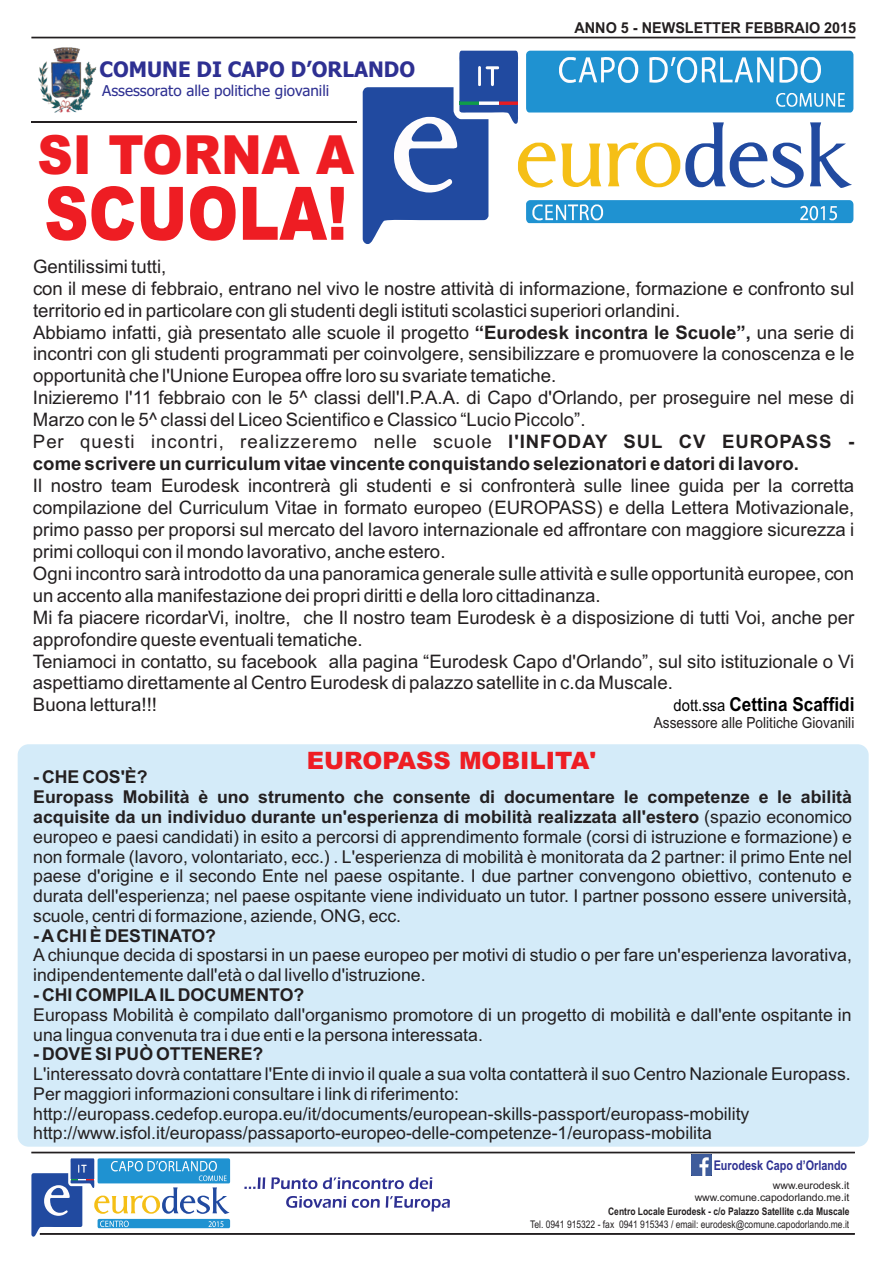
<style>
.page{position:relative;width:893px;height:1263px;background:#fff}
.page>*{position:absolute;margin:0;border:0;box-sizing:border-box;transform-origin:0 0}
.t1{font:900 73.8px "Arial";color:#ee1d23;scale:.83 1}
.t2{font:900 54px "Arial";color:#ee1d23;scale:.91 1}
.t3{font:900 24px "Arial";color:#ee1d23}
.t4{font:700 21.3px "Tahoma";color:#2e3092;scale:.96 1}
.t5{font:700 19.2px "Arial";color:#000;scale:.89 1}
.t6{font:18.6px/21.9px "Arial";color:#231f20}
.t7{font:17.7px/19.8px "Arial";color:#231f20}
.t8{font:700 17.7px "Arial";color:#231f20}
.t9{font:15.3px "Arial";color:#231f20;scale:.89 1}
.t10{font:15px "Tahoma";color:#2e3092}
.t11{font:700 15px "Arial";color:#231f20;scale:.96 1}
.t12{font:700 13.35px "Arial";color:#2e3092;scale:.81 1}
.t13{font:10.5px "Arial";color:#231f20;scale:.81 1}
.t14{font:700 10.5px "Arial";color:#231f20;scale:.81 1}
.t15{font:10.5px/11.7px "Arial";color:#231f20;text-align:right}
.s1{font-weight:700}
.s2{font-weight:400;font-size:16.5px}
</style>
<div class="page">
<div style="left:18px;top:744px;width:851px;height:403px;background:#d4ebf9;border-radius:11px"></div>
<img style="left:38px;top:48px;width:58px;height:64px">
<div style="left:31px;top:37px;width:824px;height:1px;border:1px solid #231f20"></div>
<hr style="left:32px;top:122px;width:325px;height:1px;background:#231f20">
<svg style="left:363px;top:51px;width:490px;height:193px"></svg>
<div style="left:40px;top:1233px;width:815px;height:2px;border:1px solid #231f20"></div>
<div style="left:31px;top:1152px;width:824px;height:1px;border:1px solid #231f20"></div>
<svg style="left:244px;top:1177px;width:188px;height:12px"></svg>
<svg style="left:286px;top:1196px;width:164px;height:15px"></svg>
<svg style="left:31px;top:1158px;width:199px;height:79px"></svg>
<img style="left:691px;top:1155px;width:21px;height:20px">
<p class="t4" style="left:99px;top:61px;width:330px">COMUNE DI CAPO D’ORLANDO</p>
<p class="t10" style="left:102px;top:85px;width:229px">Assessorato alle politiche giovanili</p>
<h2 class="t2" style="left:37px;top:135px;width:350px">SI TORNA A</h2>
<h1 class="t1" style="left:44px;top:187px;width:367px">SCUOLA!</h1>
<p class="t11" style="left:574px;top:22px;width:295px">ANNO 5 - NEWSLETTER FEBBRAIO 2015</p>
<p class="t6" style="left:33px;top:257px;width:823px">Gentilissimi tutti,<br>con il mese di febbraio, entrano nel vivo le nostre attività di informazione, formazione e confronto sul territorio ed in particolare con gli studenti degli istituti scolastici superiori orlandini.<br>Abbiamo infatti, già presentato alle scuole il progetto <span class="s1">“Eurodesk incontra le Scuole”,</span> una serie di incontri con gli studenti programmati per coinvolgere, sensibilizzare e promuovere la conoscenza e le opportunità che l'Unione Europea offre loro su svariate tematiche.<br>Inizieremo l'11 febbraio con le 5^ classi dell'I.P.A.A. di Capo d'Orlando, per proseguire nel mese di Marzo con le 5^ classi del Liceo Scientifico e Classico “Lucio Piccolo”.<br>Per questi incontri, realizzeremo nelle scuole <span class="s1">l'INFODAY SUL CV EUROPASS - come scrivere un curriculum vitae vincente conquistando selezionatori e datori di lavoro.</span></p>
<p class="t6" style="left:33px;top:476px;width:823px">Il nostro team Eurodesk incontrerà gli studenti e si confronterà sulle linee guida per la corretta compilazione del Curriculum Vitae in formato europeo (EUROPASS) e della Lettera Motivazionale, primo passo per proporsi sul mercato del lavoro internazionale ed affrontare con maggiore sicurezza i primi colloqui con il mondo lavorativo, anche estero.<br>Ogni incontro sarà introdotto da una panoramica generale sulle attività e sulle opportunità europee, con un accento alla manifestazione dei propri diritti e della loro cittadinanza.<br>Mi fa piacere ricordarVi, inoltre, che Il nostro team Eurodesk è a disposizione di tutti Voi, anche per approfondire queste eventuali tematiche.<br>Teniamoci in contatto, su facebook alla pagina “Eurodesk Capo d'Orlando”, sul sito istituzionale o Vi aspettiamo direttamente al Centro Eurodesk di palazzo satellite in c.da Muscale.<br>Buona lettura!!!</p>
<p class="t5" style="left:674px;top:696px;width:205px"><span class="s2">dott.ssa</span> Cettina Scaffidi</p>
<p class="t9" style="left:654px;top:717px;width:227px">Assessore alle Politiche Giovanili</p>
<p class="t3" style="left:307px;top:751px;width:291px">EUROPASS MOBILITA'</p>
<p class="t7" style="left:33px;top:769px;width:820px"><span class="s1">- CHE COS'È?<br>Europass Mobilità è uno strumento che consente di documentare le competenze e le abilità acquisite da un individuo durante un'esperienza di mobilità realizzata all'estero</span> (spazio economico europeo e paesi candidati) in esito a percorsi di apprendimento formale (corsi di istruzione e formazione) e non formale (lavoro, volontariato, ecc.) . L'esperienza di mobilità è monitorata da 2 partner: il primo Ente nel paese d'origine e il secondo Ente nel paese ospitante. I due partner convengono obiettivo, contenuto e durata dell'esperienza; nel paese ospitante viene individuato un tutor. I partner possono essere università, scuole, centri di formazione, aziende, ONG, ecc.</p>
<p class="t8" style="left:33px;top:929px;width:184px">- ACHI È DESTINATO?</p>
<p class="t7" style="left:33px;top:947px;width:820px">A chiunque decida di spostarsi in un paese europeo per motivi di studio o per fare un'esperienza lavorativa, indipendentemente dall'età o dal livello d'istruzione.</p>
<p class="t8" style="left:33px;top:988px;width:273px">- CHI COMPILAIL DOCUMENTO?</p>
<p class="t7" style="left:33px;top:1006px;width:820px">Europass Mobilità è compilato dall'organismo promotore di un progetto di mobilità e dall'ente ospitante in una lingua convenuta tra i due enti e la persona interessata.</p>
<p class="t8" style="left:33px;top:1047px;width:232px">- DOVE SI PUÒ OTTENERE?</p>
<p class="t7" style="left:33px;top:1065px;width:819px">L'interessato dovrà contattare l'Ente di invio il quale a sua volta contatterà il suo Centro Nazionale Europass.<br>Per maggiori informazioni consultare i link di riferimento: http://europass.cedefop.europa.eu/it/documents/european-skills-passport/europass-mobility http://www.isfol.it/europass/passaporto-europeo-delle-competenze-1/europass-mobilita</p>
<p class="t12" style="left:714px;top:1160px;width:166px">Eurodesk Capo d’Orlando</p>
<p class="t15" style="left:695px;top:1180px;width:156px">www.eurodesk.it www.comune.capodorlando.me.it</p>
<p class="t14" style="left:608px;top:1207px;width:300px">Centro Locale Eurodesk - c/o Palazzo Satellite c.da Muscale</p>
<p class="t13" style="left:530px;top:1220px;width:395px">Tel. 0941 915322 - fax 0941 915343 / email: eurodesk@comune.capodorlando.me.it</p>
</div>
